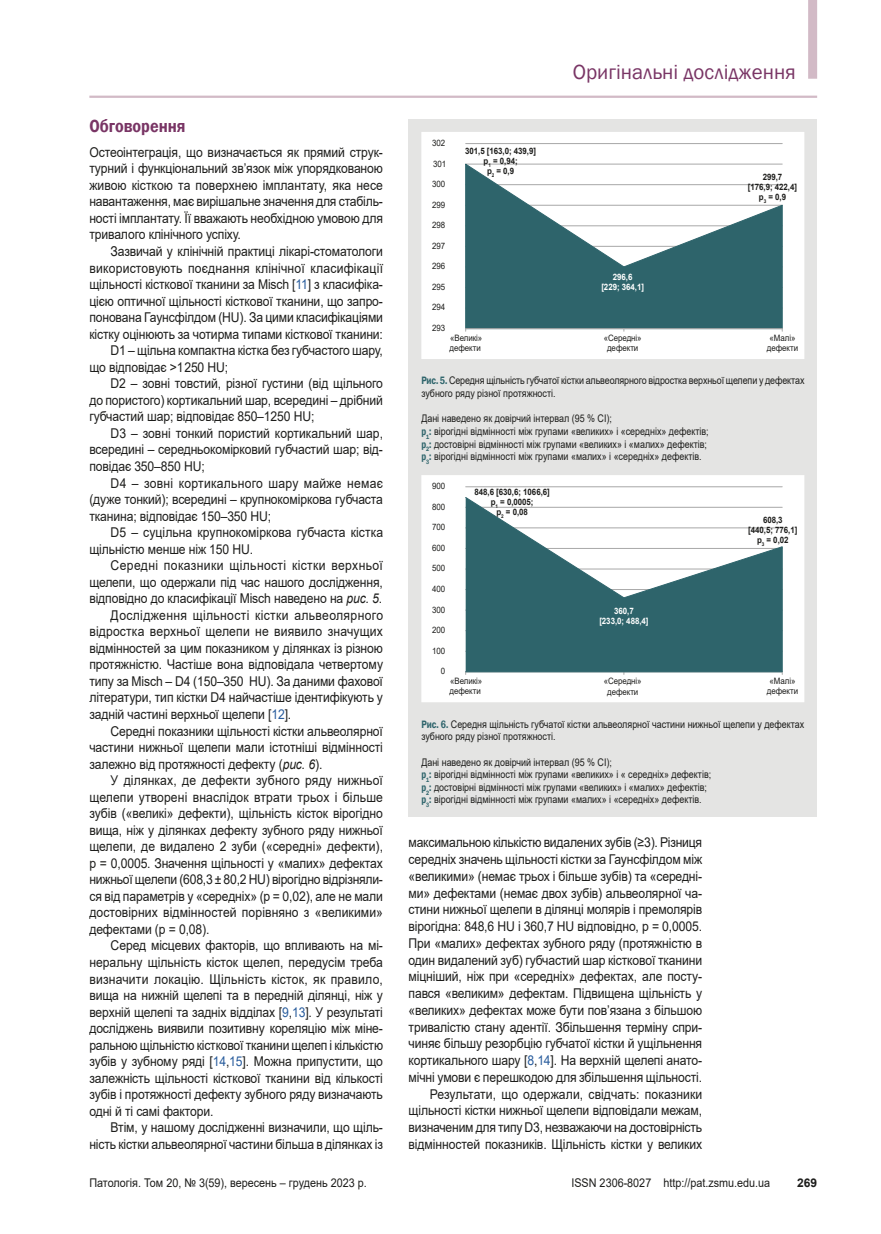
<style>
.page{position:relative;width:881px;height:1234px;background:#fff}
.page>*{position:absolute;margin:0;border:0;box-sizing:border-box;transform-origin:0 0}
.t1{font:21px "Franklin Gothic";color:#793565}
.nazva{font:600 18px "Franklin Gothic";color:#793565;scale:.9 1}
.tecst{font:13.5px/16.5px "Arial";letter-spacing:-.01em;color:#1d1d1b;text-align:justify;scale:.9 1}
.tecst_1{font:13.5px/16.5px "Arial";letter-spacing:-.01em;color:#1d1d1b;text-align:justify;scale:.9 1}
.t2{font:12px "Arial";color:#1d1d1b;scale:.9 1}
.t3{font:700 12px "Arial";color:#1d1d1b}
.примечание{font:10.5px/12.6px "Arial";color:#1d1d1b;scale:.85 1}
.t4{font:8.85px/10.5px "Arial";letter-spacing:-.005em;color:#1d1d1b;scale:.9 1}
.t5{font:700 8.85px/9.9px "Arial";letter-spacing:-.005em;color:#1d1d1b;text-align:center;scale:.9 1}
.t6{font:700 8.85px/9.9px "Arial";letter-spacing:-.005em;color:#fff;text-align:center;scale:.9 1}
.s1{color:#275b9c}
.s2{font-style:italic}
.s3{font-family:"Franklin Gothic";font-weight:600;font-size:10.95px;color:#2e646b}
</style>
<div class="page">
<hr style="left:89px;top:96px;width:727px;height:2px;background:#d2bac6">
<div style="left:408px;top:119px;width:408px;height:697px;background:#e4e4e3"></div>
<svg style="left:421px;top:132px;width:383px;height:227px;background:#aec2c5"></svg>
<svg style="left:421px;top:475px;width:383px;height:227px;background:#a7bdc0"></svg>
<div style="left:807px;top:0;width:9px;height:79px;background:#d2bac6"></div>
<p class="nazva" style="left:89px;top:115px;width:108px">Обговорення</p>
<p class="tecst_1" style="left:89px;top:144px;width:327px">Остеоінтеграція, що визначається як прямий струк&shy;турний і функціональний зв’язок між упорядкованою живою кісткою та поверхнею імплантату, яка несе навантаження, має вирішальне значення для стабіль&shy;ності імплантату. Її вважають необхідною умовою для тривалого клінічного успіху.</p>
<p class="tecst" style="left:89px;top:243px;width:328px;text-indent:21px">Зазвичай у клінічній практиці лікарі-стоматологи використовують поєднання клінічної класифікації щільності кісткової тканини за Misch [<span class="s1">11</span>] з класифіка&shy;цією оптичної щільності кісткової тканини, що запро&shy;понована Гаунсфілдом (HU). За цими класифікаціями кістку оцінюють за чотирма типами кісткової тканини:</p>
<p class="tecst" style="left:89px;top:342px;width:327px;text-indent:21px">D1 – щільна компактна кістка без губчастого шару, що відповідає &gt;1 250 HU;</p>
<p class="tecst" style="left:89px;top:375px;width:327px;text-indent:21px">D2 – зовні товстий, різної густини (від щільного до пористого) кортикальний шар, всередині – дрібний губчастий шар; відповідає 850–1250 HU;</p>
<p class="tecst" style="left:89px;top:424px;width:327px;text-indent:21px">D3 – зовні тонкий пористий кортикальний шар, всередині – середньокомірковий губчастий шар; від&shy;повідає 350–850 HU;</p>
<p class="tecst" style="left:89px;top:474px;width:327px;text-indent:21px">D4 – зовні кортикального шару майже немає (дуже тонкий); всередині – крупнокоміркова губчаста тканина; відповідає 150–350 HU;</p>
<p class="tecst" style="left:89px;top:524px;width:328px;text-indent:21px">D5 – суцільна крупнокоміркова губчаста кістка щільністю менше ніж 150 HU.</p>
<p class="tecst" style="left:89px;top:557px;width:327px;text-indent:21px">Середні показники щільності кістки верхньої щелепи, що одержали під час нашого дослідження, відповідно до класифікації Misсh наведено на <span class="s2">рис. 5</span>.</p>
<p class="tecst" style="left:89px;top:606px;width:328px;text-indent:21px">Дослідження щільності кістки альвеолярного відростка верхньої щелепи не виявило значущих відмінностей за цим показником у ділянках із різною протяжністю. Частіше вона відповідала четвертому типу за Misсh – D4 (150–350 HU). За даними фахової літератури, тип кістки D4 найчастіше ідентифікують у задній частині верхньої щелепи [<span class="s1">12</span>].</p>
<p class="tecst" style="left:89px;top:722px;width:327px;text-indent:21px">Середні показники щільності кістки альвеолярної частини нижньої щелепи мали істотніші відмінності залежно від протяжності дефекту (<span class="s2">рис. 6</span>).</p>
<p class="tecst" style="left:89px;top:771px;width:328px;text-indent:21px">У ділянках, де дефекти зубного ряду нижньої щелепи утворені внаслідок втрати трьох і більше зубів («великі» дефекти), щільність кісток вірогідно вища, ніж у ділянках дефекту зубного ряду нижньої щелепи, де видалено 2 зуби («середні» дефекти), р = 0,0005. Значення щільності у «малих» дефектах нижньої щелепи (608,3 ± 80,2 HU) вірогідно відрізняли&shy;ся від параметрів у «середніх» (р = 0,02), але не мали достовірних відмінностей порівняно з «великими» дефектами (р = 0,08).</p>
<p class="tecst" style="left:89px;top:937px;width:328px;text-indent:21px">Серед місцевих факторів, що впливають на мі&shy;неральну щільність кісток щелеп, передусім треба визначити локацію. Щільність кісток, як правило, вища на нижній щелепі та в передній ділянці, ніж у верхній щелепі та задніх відділах [<span class="s1">9</span>,<span class="s1">13</span>]. У результаті досліджень виявили позитивну кореляцію між міне&shy;ральною щільністю кісткової тканини щелеп і кількістю зубів у зубному ряді [<span class="s1">14</span>,<span class="s1">15</span>]. Можна припустити, що залежність щільності кісткової тканини від кількості зубів і протяжності дефекту зубного ряду визначають одні й ті самі фактори.</p>
<p class="tecst" style="left:89px;top:1118px;width:327px;text-align:right">Втім, у нашому дослідженні визначили, що щіль&shy;ність кістки альвеолярної частини більша в ділянках із</p>
<p class="t4" style="left:432px;top:137px;width:16px">302</p>
<p class="t4" style="left:433px;top:158px;width:16px">301</p>
<p class="t4" style="left:432px;top:179px;width:16px">300</p>
<p class="t4" style="left:432px;top:199px;width:16px">299</p>
<p class="t4" style="left:432px;top:220px;width:16px">298</p>
<p class="t4" style="left:432px;top:240px;width:16px">297</p>
<p class="t4" style="left:432px;top:261px;width:16px">296</p>
<p class="t4" style="left:432px;top:281px;width:16px">295</p>
<p class="t4" style="left:432px;top:302px;width:16px">294</p>
<p class="t4" style="left:432px;top:322px;width:16px">293</p>
<p class="t5" style="left:465px;top:146px;width:80px">301,5 [163,0; 439,9] p<sub>1</sub> = 0,94;<br>p<sub>2</sub> = 0,9</p>
<h1 class="t1" style="left:572px;top:58px;width:224px">Оригінальні дослідження</h1>
<p class="t6" style="left:601px;top:272px;width:49px">296,6<br>[229; 364,1]</p>
<p class="t5" style="left:747px;top:172px;width:56px">299,7<br>[176,9; 422,4] p<sub>3</sub> = 0,9</p>
<p class="t4" style="left:449px;top:332px;width:38px">«Великі» дефекти</p>
<p class="t4" style="left:603px;top:332px;width:44px;text-align:center">«Середні» дефекти</p>
<p class="t4" style="left:766px;top:332px;width:36px">«Малі» дефекти</p>
<p class="примечание" style="left:421px;top:374px;width:452px"><span class="s3">Рис. 5.</span> Середня щільність губчатої кістки альвеолярного відростка верхньої щелепи у дефектах зубного ряду різної протяжності.</p>
<p class="примечание" style="left:421px;top:412px;width:339px">Дані наведено як довірчий інтервал (95 % СІ);<br><span class="s3">p</span><sub>1</sub><span class="s3">:</span> вірогідні відмінності між групами «великих» і «середніх» дефектів; <span class="s3">p</span><sub>2</sub><span class="s3">:</span> достовірні відмінності між групами «великих» і «малих» дефектів; <span class="s3">p</span><sub>3</sub><span class="s3">:</span> вірогідні відмінності між групами «малих» і «середніх» дефектів.</p>
<p class="t4" style="left:432px;top:480px;width:16px">900</p>
<p class="t4" style="left:432px;top:501px;width:16px">800</p>
<p class="t4" style="left:432px;top:521px;width:16px">700</p>
<p class="t4" style="left:432px;top:542px;width:16px">600</p>
<p class="t4" style="left:432px;top:563px;width:16px">500</p>
<p class="t4" style="left:432px;top:583px;width:16px">400</p>
<p class="t4" style="left:432px;top:604px;width:16px">300</p>
<p class="t4" style="left:432px;top:624px;width:16px">200</p>
<p class="t4" style="left:432px;top:645px;width:16px">100</p>
<p class="t4" style="left:440px;top:665px;width:6px">0</p>
<p class="t5" style="left:474px;top:487px;width:85px">848,6 [630,6; 1066,6] p<sub>1</sub> = 0,0005;<br>p<sub>2</sub> = 0,08</p>
<p class="t6" style="left:599px;top:605px;width:56px">360,7<br>[233,0; 488,4]</p>
<p class="t5" style="left:748px;top:515px;width:56px">608,3<br>[440,5; 776,1] p<sub>3</sub> = 0,02</p>
<p class="t4" style="left:449px;top:675px;width:38px">«Великі» дефекти</p>
<p class="t4" style="left:603px;top:675px;width:44px;text-align:center">«Середні» дефекти</p>
<p class="t4" style="left:766px;top:675px;width:36px">«Малі» дефекти</p>
<p class="примечание" style="left:421px;top:717px;width:452px"><span class="s3">Рис. 6.</span> Середня щільність губчатої кістки альвеолярної частини нижньої щелепи у дефектах зубного ряду різної протяжності.</p>
<p class="примечание" style="left:421px;top:755px;width:342px">Дані наведено як довірчий інтервал (95 % СІ);<br><span class="s3">p</span><sub>1</sub><span class="s3">:</span> вірогідні відмінності між групами «великих» і « середніх» дефектів; <span class="s3">p</span><sub>2</sub><span class="s3">:</span> достовірні відмінності між групами «великих» і «малих» дефектів; <span class="s3">p</span><sub>3</sub><span class="s3">:</span> вірогідні відмінності між групами «малих» і «середніх» дефектів.</p>
<p class="tecst" style="left:408px;top:833px;width:327px">максимальною кількістю видалених зубів (≥3). Різниця середніх значень щільності кістки за Гаунсфілдом між «великими» (немає трьох і більше зубів) та «середні&shy;ми» дефектами (немає двох зубів) альвеолярної ча&shy;стини нижньої щелепи в ділянці молярів і премолярів вірогідна: 848,6 HU і 360,7 HU відповідно, р = 0,0005.<br>При «малих» дефектах зубного ряду (протяжністю в один видалений зуб) губчастий шар кісткової тканини міцніший, ніж при «середніх» дефектах, але посту&shy;пався «великим» дефектам. Підвищена щільність у «великих» дефектах може бути пов’язана з більшою тривалістю стану адентії. Збільшення терміну спри&shy;чиняє більшу резорбцію губчатої кістки й ущільнення кортикального шару [<span class="s1">8</span>,<span class="s1">14</span>]. На верхній щелепі анато&shy;мічні умови є перешкодою для збільшення щільності.</p>
<p class="tecst" style="left:408px;top:1085px;width:328px;text-indent:21px">Результати, що одержали, свідчать: показники щільності кістки нижньої щелепи відповідали межам, визначеним для типу D3, незважаючи на достовірність відмінностей показників. Щільність кістки у великих</p>
<p class="t2" style="left:89px;top:1174px;width:309px">Патологія. Том 20, № 3(59), вересень – грудень 2023 р.</p>
<p class="t2" style="left:571px;top:1174px;width:222px">ISSN 2306-8027 http://pat.zsmu.edu.ua</p>
<p class="t3" style="left:796px;top:1174px;width:22px">269</p>
</div>
